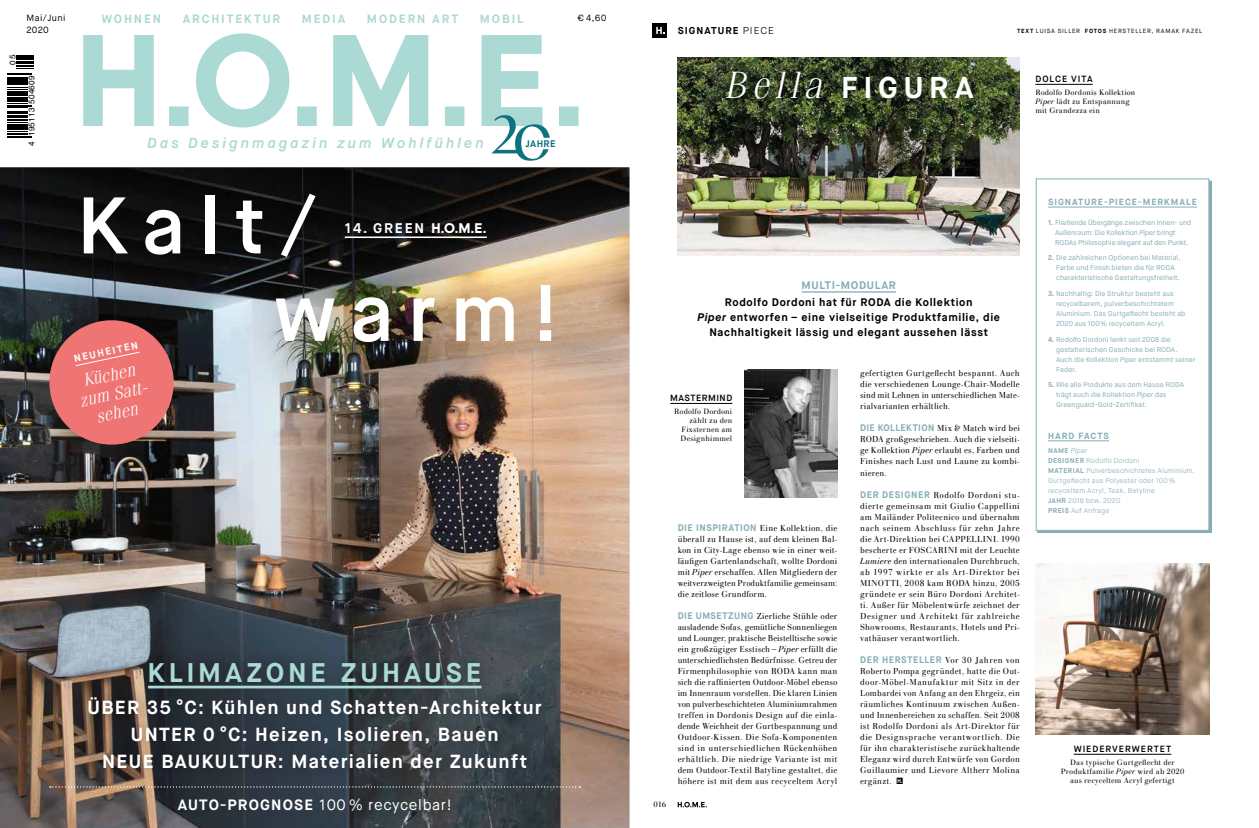
<style>
.page{position:relative;width:1259px;height:828px;background:#fff}
.page>*{position:absolute;margin:0;border:0;box-sizing:border-box;transform-origin:0 0}
.t1{font:600 80px/87.4px "Maison Neue";letter-spacing:.175em;color:#fff}
.t2{font:700 30px "Maison Neue";color:#fff}
.t3{font:700 27px "Maison Neue";letter-spacing:.14em;color:#abd9d4}
.t4{font:700 19px/27px "Maison Neue";letter-spacing:.07em;color:#fff;text-align:center}
.t5{font:italic 300 18px/19.1px "Fenice Pro ITC";color:#fff;text-align:center}
.t6{font:15px "Maison Neue";letter-spacing:.04em;color:#fff}
.t7{font:italic 600 14.5px "Maison Neue";letter-spacing:.21em;color:#abd9d4}
.t8{font:700 14px "Maison Neue";letter-spacing:.125em;color:#fff}
.t9{font:700 12px "Maison Neue";letter-spacing:.155em;color:#abd9d4}
.t10{font:700 11px/15px "Maison Neue";letter-spacing:.055em;color:#000;text-align:center}
.t11{font:700 11px "Maison Neue";letter-spacing:.055em;color:#86adb4}
.t12{font:700 10px "Maison Neue";letter-spacing:.105em;color:#000}
.t13{font:700 10px "Maison Neue";color:#fff}
.t14{font:700 9.6px "Maison Neue";letter-spacing:.05em;color:#0e727f}
.t15{font:300 9px/11px "Gianotten LT Pro";letter-spacing:.015em;color:#000;text-align:justify}
.t16{font:300 9px/11px "Gianotten LT Pro";letter-spacing:.015em;color:#000;text-align:justify;scale:.96 1}
.t17{font:700 9px "Maison Neue";letter-spacing:.11em;color:#86adb4}
.t18{font:600 9px "Maison Neue";letter-spacing:.105em;color:#000}
.t19{font:9px/12px "Maison Neue";letter-spacing:.05em;color:#000}
.t20{font:600 9px "Maison Neue";letter-spacing:.055em;color:#000}
.t21{font:8.2px "Helvetica";letter-spacing:.025em;color:#000}
.t22{font:300 8px/9px "Gianotten LT Pro";letter-spacing:.01em;color:#000}
.t23{font:8px "Gianotten LT Pro";color:#000}
.t24{font:7px/10px "Maison Neue";letter-spacing:.005em;color:#86adb4}
.t25{font:300 7px/10px "Maison Neue";letter-spacing:.02em;color:#86adb4}
.t26{font:6px "Maison Neue";letter-spacing:.125em;color:#000}
.s1{font-family:"Maison Home";font-weight:900}
.s2{font-weight:700}
.s3{font-weight:300}
.s4{font-family:"Fenice Pro ITC";font-weight:300;font-style:italic;font-size:38px}
.s5{font-style:italic}
.s6{font-family:"Maison Neue";font-weight:700;font-size:9.5px;color:#86adb4}
</style>
<div class="page">
<img style="left:0;top:167px;width:629px;height:661px">
<svg style="left:50px;top:786px;width:530px;height:1px"></svg>
<div style="left:73px;top:647px;width:483px;height:137px;background:#000;opacity:.45"></div>
<hr style="left:148px;top:685px;width:333px;height:3px;background:#abd9d4">
<svg style="left:83px;top:33px;width:495px;height:94px"></svg>
<svg style="left:7px;top:103px;width:24px;height:35px"></svg>
<hr style="left:7px;top:100px;width:21px;height:2px;background:#000">
<hr style="left:7px;top:97px;width:21px;height:2px;background:#000">
<svg style="left:7px;top:89px;width:21px;height:7px"></svg>
<hr style="left:7px;top:83px;width:21px;height:2px;background:#000">
<svg style="left:7px;top:55px;width:26px;height:27px"></svg>
<svg style="left:491px;top:115px;width:59px;height:46px"></svg>
<svg style="left:44px;top:314px;width:135px;height:136px;background:#ac5c5a"></svg>
<hr style="left:345px;top:236px;width:86px;height:2px;background:#fff">
<hr style="left:431px;top:236px;width:56px;height:2px;background:#fff">
<div style="left:652px;top:23px;width:14px;height:14px;background:#000"></div>
<svg style="left:656px;top:27px;width:8px;height:7px"></svg>
<img style="left:677px;top:57px;width:343px;height:198px">
<hr style="left:1035px;top:84px;width:57px;height:1px;background:#000">
<hr style="left:801px;top:291px;width:95px;height:2px;background:#86adb4">
<hr style="left:1073px;top:754px;width:98px;height:1px;background:#000">
<hr style="left:1048px;top:207px;width:149px;height:1px;background:#86adb4">
<hr style="left:1048px;top:440px;width:61px;height:1px;background:#86adb4">
<div style="left:1035px;top:178px;width:174px;height:353px;border:1px solid #86adb4"></div>
<img style="left:744px;top:370px;width:93px;height:127px">
<hr style="left:670px;top:403px;width:62px;height:1px;background:#000">
<img style="left:1035px;top:563px;width:174px;height:171px">
<svg style="left:677px;top:802px;width:30px;height:5px"></svg>
<p class="t21" style="left:6px;top:65px;width:12px;rotate:-90deg">05</p>
<p class="t19" style="left:26px;top:12px;width:41px">Mai/Juni<br>2020</p>
<p class="t21" style="left:25px;top:146px;width:72px;rotate:-90deg">4 195113 504609</p>
<h3 class="t9" style="left:101px;top:11px;width:61px">WOHNEN</h3>
<h3 class="t9" style="left:183px;top:11px;width:99px">ARCHITEKTUR</h3>
<h3 class="t9" style="left:302px;top:11px;width:45px">MEDIA</h3>
<h3 class="t9" style="left:367px;top:11px;width:93px">MODERN ART</h3>
<h3 class="t9" style="left:480px;top:11px;width:45px">MOBIL</h3>
<h3 class="t7" style="left:148px;top:134px;width:337px">Das Designmagazin zum Wohlfühlen</h3>
<p class="t14" style="left:525px;top:137px;width:32px">JAHRE</p>
<h1 class="t1" style="left:273px;top:182px;width:287px;text-indent:-195px">Kalt/ warm!</h1>
<h3 class="t8" style="left:345px;top:219px;width:144px">14. GREEN <span class="s1">ሹ</span></h3>
<p class="t13" style="left:73px;top:352px;width:67px;rotate:-12deg">NEUHEITEN</p>
<h3 class="t5" style="left:74px;top:372px;width:73px;rotate:-12deg">Küchen zum Satt&shy;sehen</h3>
<p class="t19" style="left:577px;top:12px;width:31px">€ 4,60</p>
<h3 class="t3" style="left:148px;top:655px;width:335px">KLIMAZONE ZUHAUSE</h3>
<h3 class="t4" style="left:88px;top:694px;width:456px">ÜBER 35 °C: Kühlen und Schatten-Architektur<br>UNTER 0 °C: Heizen, Isolieren, Bauen<br>NEUE BAUKULTUR: Materialien der Zukunft</h3>
<h3 class="t6" style="left:178px;top:795px;width:275px"><span class="s2">AUTO-PROGNOSE</span> 100 % recycelbar!</h3>
<p class="t12" style="left:677px;top:24px;width:98px">SIGNATURE <span class="s3">PIECE</span></p>
<h2 class="t2" style="left:724px;top:68px;width:251px"><span class="s4">Bella</span> FIGURA</h2>
<p class="t26" style="left:1017px;top:27px;width:187px"><span class="s2">TEXT</span> LUISA SILLER <span class="s2">FOTOS</span> HERSTELLER, RAMAK FAZEL</p>
<p class="t18" style="left:1035px;top:73px;width:59px">DOLCE VITA</p>
<p class="t22" style="left:1035px;top:88px;width:101px">Rodolfo Dordonis Kollektion<br><span class="s5">Piper</span> lädt zu Entspannung mit Grandezza ein</p>
<p class="t11" style="left:801px;top:278px;width:96px">MULTI-MODULAR</p>
<p class="t10" style="left:697px;top:295px;width:304px">Rodolfo Dordoni hat für RODA die Kollektion<br><span class="s5">Piper</span> entworfen – eine vielseitige Produktfamilie, die<br>Nachhaltigkeit lässig und elegant aussehen lässt</p>
<p class="t20" style="left:670px;top:392px;width:63px">MASTERMIND</p>
<p class="t22" style="left:674px;top:407px;width:60px;text-align:right">Rodolfo Dordoni zählt zu den<br>Fixsternen am<br>Designhimmel</p>
<p class="t23" style="left:653px;top:799px;width:14px">016</p>
<p class="t15" style="left:677px;top:522px;width:161px"><span class="s6">DIE INSPIRATION</span> Eine Kollektion, die überall zu Hause ist, auf dem kleinen Bal&shy;kon in City-Lage ebenso wie in einer weit&shy;läufigen Gartenlandschaft, wollte Dordoni mit <span class="s5">Piper</span> erschaffen. Allen Mitgliedern der weitverzweigten Produktfamilie gemeinsam: die zeitlose Grundform.</p>
<p class="t15" style="left:677px;top:610px;width:161px"><span class="s6">DIE UMSETZUNG</span> Zierliche Stühle oder ausladende Sofas, gemütliche Sonnenliegen und Lounger, praktische Beistelltische sowie ein großzügiger Esstisch – <span class="s5">Piper</span> erfüllt die unterschiedlichsten Bedürfnisse. Getreu der Firmenphilosophie von RODA kann man sich die raffinierten Outdoor-Möbel ebenso im Innenraum vorstellen. Die klaren Linien von pulverbeschichteten Aluminiumrahmen treffen in Dordonis Design auf die einla&shy;dende Weichheit der Gurtbespannung und Outdoor-Kissen. Die Sofa-Komponenten sind in unterschiedlichen Rückenhöhen erhältlich. Die niedrige Variante ist mit dem Outdoor-Textil Batyline gestaltet, die höhere ist mit dem aus recyceltem Acryl</p>
<p class="t15" style="left:860px;top:368px;width:161px">gefertigten Gurtgeflecht bespannt. Auch die verschiedenen Lounge-Chair-Modelle sind mit Lehnen in unterschiedlichen Mate&shy;rialvarianten erhältlich.</p>
<p class="t16" style="left:860px;top:423px;width:168px"><span class="s6">DIE KOLLEKTION</span> Mix &amp; Match wird bei RODA großgeschrieben. Auch die vielseiti&shy;ge Kollektion <span class="s5">Piper</span> erlaubt es, Farben und Finishes nach Lust und Laune zu kombi&shy;nieren.</p>
<p class="t15" style="left:860px;top:489px;width:161px"><span class="s6">DER DESIGNER</span> Rodolfo Dordoni stu&shy;dierte gemeinsam mit Giulio Cappellini am Mailänder Politecnico und übernahm nach seinem Abschluss für zehn Jahre die Art-Direktion bei CAPPELLINI. 1990 bescherte er FOSCARINI mit der Leuchte <span class="s5">Lumiere</span> den internationalen Durchbruch, ab 1997 wirkte er als Art-Direktor bei MINOTTI, 2008 kam RODA hinzu, 2005 gründete er sein Büro Dordoni Architet&shy;ti. Außer für Möbelentwürfe zeichnet der Designer und Architekt für zahlreiche Showrooms, Restaurants, Hotels und Pri&shy;vathäuser verantwortlich.</p>
<p class="t15" style="left:860px;top:654px;width:161px"><span class="s6">DER HERSTELLER</span> Vor 30 Jahren von Roberto Pompa gegründet, hatte die Out&shy;door-Möbel-Manufaktur mit Sitz in der Lombardei von Anfang an den Ehrgeiz, ein räumliches Kontinuum zwischen Außen&shy;und Innenbereichen zu schaffen. Seit 2008 ist Rodolfo Dordoni als Art-Direktor für die Designsprache verantwortlich. Die für ihn charakteristische zurückhaltende Eleganz wird durch Entwürfe von Gordon Guillaumier und Lievore Altherr Molina ergänzt. <span class="s1">ሴ</span></p>
<p class="t17" style="left:1048px;top:196px;width:150px">SIGNATURE-PIECE-MERKMALE</p>
<p class="t24" style="left:1055px;top:217px;width:138px;text-indent:-7px"><span class="s2">1.</span> Fließende Übergänge zwischen Innen- und<br>Außenraum: Die Kollektion <span class="s5">Piper</span> bringt<br>RODAs Philosophie elegant auf den Punkt.</p>
<p class="t24" style="left:1056px;top:253px;width:126px;text-indent:-8px"><span class="s2">2.</span> Die zahlreichen Optionen bei Material,<br>Farbe und Finish bieten die für RODA charakteristische Gestaltungsfreiheit.</p>
<p class="t24" style="left:1056px;top:289px;width:131px;text-indent:-8px"><span class="s2">3.</span> Nachhaltig: Die Struktur besteht aus recycelbarem, pulverbeschichtetem Aluminium. Das Gurtgeflecht besteht ab 2020 aus 100 % recyceltem Acryl.</p>
<p class="t24" style="left:1056px;top:334px;width:141px;text-indent:-8px"><span class="s2">4.</span> Rodolfo Dordoni lenkt seit 2008 die gestalterischen Geschicke bei RODA.<br>Auch die Kollektion <span class="s5">Piper</span> entstammt seiner<br>Feder.</p>
<p class="t24" style="left:1056px;top:380px;width:129px;text-indent:-8px"><span class="s2">5.</span> Wie alle Produkte aus dem Hause RODA trägt auch die Kollektion <span class="s5">Piper</span> das<br>Greenguard-Gold-Zertifikat.</p>
<p class="t17" style="left:1048px;top:430px;width:62px">HARD FACTS</p>
<p class="t25" style="left:1048px;top:445px;width:148px"><span class="s2">NAME</span> <span class="s5">Piper<br></span><span class="s2">DESIGNER</span> Rodolfo Dordoni<br><span class="s2">MATERIAL</span> Pulverbeschichtetes Aluminium,<br>Gurtgeflecht aus Polyester oder 100 % recyceltem Acryl, Teak, Batyline<br><span class="s2">JAHR</span> 2018 bzw. 2020<br><span class="s2">PREIS</span> Auf Anfrage</p>
<p class="t18" style="left:1073px;top:743px;width:99px">WIEDERVERWERTET</p>
<p class="t22" style="left:1060px;top:758px;width:125px;text-align:center">Das typische Gurtgeflecht der<br>Produktfamilie <span class="s5">Piper</span> wird ab 2020 aus recyceltem Acryl gefertigt</p>
</div>
